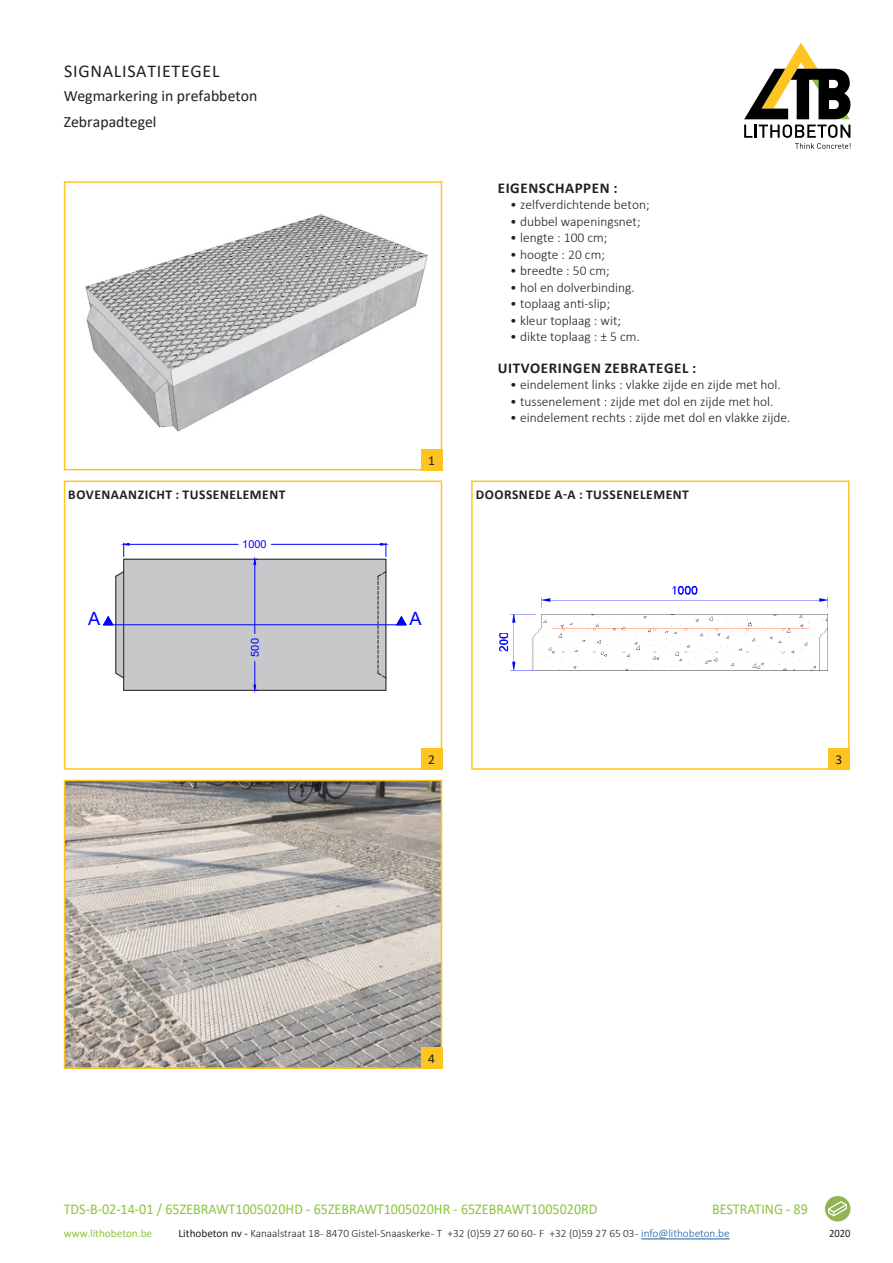
<style>
.page{position:relative;width:893px;height:1263px;background:#fff}
.page>*{position:absolute;margin:0;border:0;box-sizing:border-box;transform-origin:0 0}
.t1{font:18.3px "Arial";color:#00f}
.FICHETITEL_WEGENBOUW{font:18px "Calibri";letter-spacing:.04em;color:#231f20}
.FICHE_SUBTITEL{font:15.75px "Calibri";color:#231f20}
.t2{font:15px "Calibri";color:#8bc63e;scale:.94 1}
.TEKSTITEL{font:700 15px "Calibri";letter-spacing:.04em;color:#231f20}
.tekst_titel{font:700 15px "Calibri";letter-spacing:.04em;color:#231f20}
.opsomming{font:300 13.5px "Calibri";color:#231f20}
.OPSOMMING{font:300 13.5px "Calibri";color:#231f20}
.TEKSTITEL-2{font:700 13.5px "Calibri";letter-spacing:.04em;color:#231f20}
.tekst{font:13.5px "Calibri";color:#231f20}
.t3{font:300 11.25px "Calibri";color:#231f20}
.t4{font:11.25px "Calibri";color:#8bc63e}
.t5{font:11.25px "Calibri";color:#231f20;scale:.94 1}
.t6{font:10.95px "Arial";color:#00f}
.s1{font-weight:400}
.s2{color:#175d9e}
</style>
<div class="page">
<svg style="left:744px;top:43px;width:107px;height:106px"></svg>
<hr style="left:641px;top:1238px;width:89px;height:1px;background:#175d9e">
<div style="left:825px;top:1196px;width:25px;height:25px;background:#92b455;border-radius:50%"></div>
<svg style="left:828px;top:1201px;width:19px;height:15px"></svg>
<img style="left:499px;top:586px;width:328px;height:85px">
<div style="left:471px;top:480px;width:379px;height:290px;border:2px solid #fec422"></div>
<hr style="left:104px;top:624px;width:302px;height:1px;background:#00f">
<svg style="left:103px;top:543px;width:284px;height:148px;background:#c7c7cd"></svg>
<svg style="left:396px;top:616px;width:11px;height:9px"></svg>
<div style="left:64px;top:480px;width:378px;height:290px;border:2px solid #fec422"></div>
<div style="left:421px;top:748px;width:21px;height:22px;background:#fec422"></div>
<div style="left:828px;top:748px;width:22px;height:22px;background:#fec422"></div>
<img style="left:85px;top:214px;width:343px;height:218px">
<div style="left:64px;top:181px;width:378px;height:289px;border:2px solid #fec422"></div>
<div style="left:421px;top:449px;width:21px;height:21px;background:#fec422"></div>
<img style="left:67px;top:783px;width:372px;height:283px">
<div style="left:64px;top:780px;width:378px;height:289px;border:2px solid #fec422"></div>
<div style="left:421px;top:1048px;width:21px;height:21px;background:#fec422"></div>
<p class="FICHETITEL_WEGENBOUW" style="left:64px;top:59px;width:157px">SIGNALISATIETEGEL</p>
<p class="FICHE_SUBTITEL" style="left:64px;top:85px;width:195px">Wegmarkering in prefabbeton</p>
<p class="FICHE_SUBTITEL" style="left:64px;top:110px;width:94px">Zebrapadtegel</p>
<p class="tekst" style="left:428px;top:451px;width:8px">1</p>
<p class="tekst_titel" style="left:498px;top:177px;width:121px">EIGENSCHAPPEN :</p>
<p class="opsomming" style="left:510px;top:196px;width:141px">• zelfverdichtende beton;</p>
<p class="opsomming" style="left:510px;top:213px;width:132px">• dubbel wapeningsnet;</p>
<p class="opsomming" style="left:510px;top:229px;width:99px">• lengte : 100 cm;</p>
<p class="opsomming" style="left:510px;top:246px;width:96px">• hoogte : 20 cm;</p>
<p class="opsomming" style="left:510px;top:262px;width:101px">• breedte : 50 cm;</p>
<p class="opsomming" style="left:510px;top:279px;width:126px">• hol en dolverbinding.</p>
<p class="opsomming" style="left:510px;top:295px;width:101px">• toplaag anti-slip;</p>
<p class="opsomming" style="left:510px;top:312px;width:112px">• kleur toplaag : wit;</p>
<p class="opsomming" style="left:510px;top:328px;width:131px">• dikte toplaag : ± 5 cm.</p>
<p class="TEKSTITEL" style="left:498px;top:357px;width:200px">UITVOERINGEN ZEBRATEGEL :</p>
<p class="OPSOMMING" style="left:510px;top:376px;width:272px">• eindelement links : vlakke zijde en zijde met hol.</p>
<p class="OPSOMMING" style="left:510px;top:393px;width:265px">• tussenelement : zijde met dol en zijde met hol.</p>
<p class="OPSOMMING" style="left:510px;top:409px;width:282px">• eindelement rechts : zijde met dol en vlakke zijde.</p>
<p class="TEKSTITEL-2" style="left:68px;top:485px;width:219px">BOVENAANZICHT : TUSSENELEMENT</p>
<p class="TEKSTITEL-2" style="left:476px;top:485px;width:215px">DOORSNEDE A-A : TUSSENELEMENT</p>
<p class="t1" style="left:88px;top:606px;width:14px">A</p>
<p class="t6" style="left:242px;top:537px;width:26px">1000</p>
<p class="t6" style="left:247px;top:657px;width:20px;rotate:-90deg">500</p>
<p class="t1" style="left:409px;top:606px;width:14px">A</p>
<p class="tekst" style="left:428px;top:750px;width:8px">2</p>
<p class="tekst" style="left:835px;top:750px;width:8px">3</p>
<p class="tekst" style="left:428px;top:1049px;width:8px">4</p>
<p class="t2" style="left:64px;top:1199px;width:569px">TDS-B-02-14-01 / 65ZEBRAWT1005020HD - 65ZEBRAWT1005020HR - 65ZEBRAWT1005020RD</p>
<p class="t2" style="left:712px;top:1198px;width:103px">BESTRATING - 89</p>
<p class="t4" style="left:64px;top:1226px;width:90px">www.lithobeton.be</p>
<p class="t3" style="left:179px;top:1227px;width:552px"><span class="s1">Lithobeton nv -</span> Kanaalstraat 18 - 8470 Gistel-Snaaskerke - T +32 (0)59 27 60 60 - F +32 (0)59 27 65 03 - <span class="s2">info@lithobeton.be</span></p>
<p class="t5" style="left:829px;top:1226px;width:24px">2020</p>
</div>
